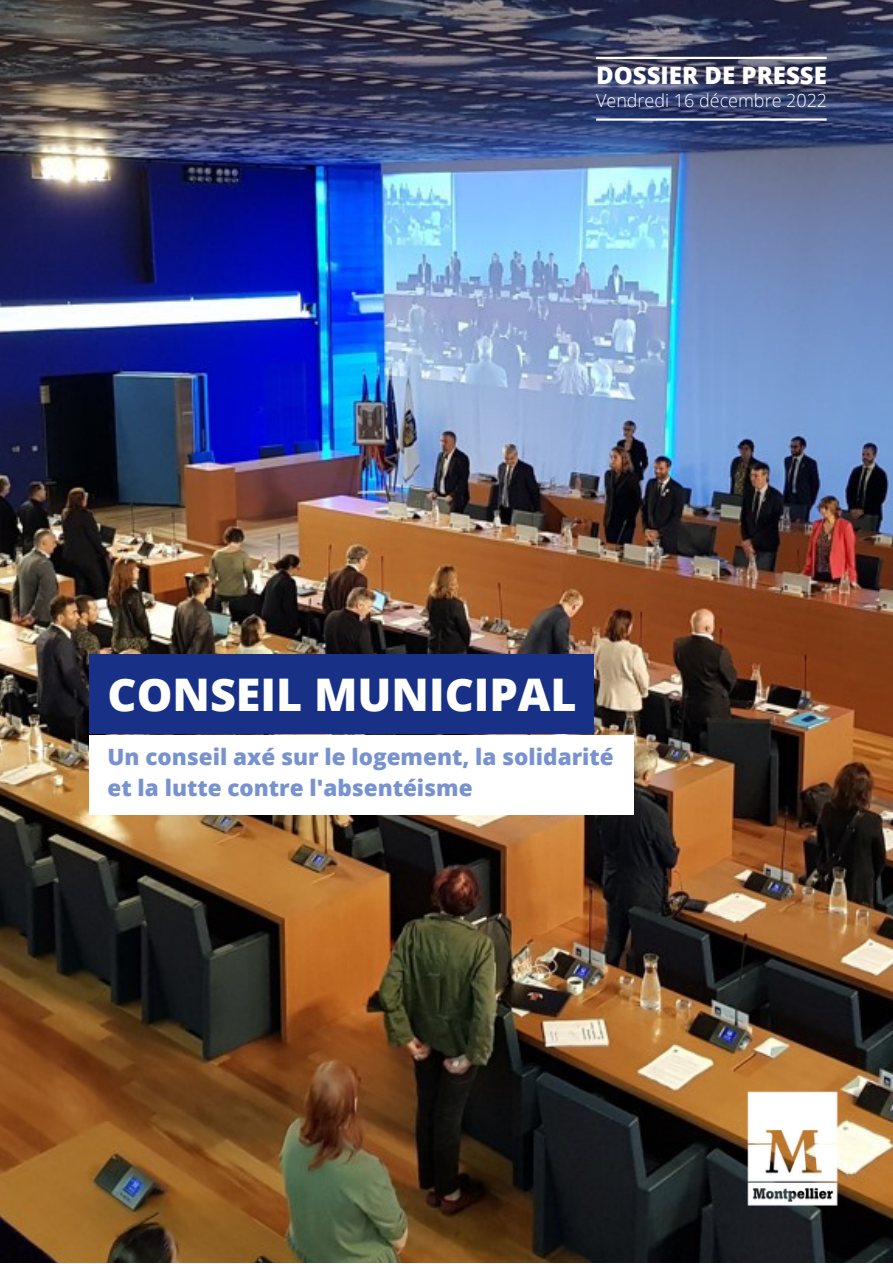
<style>
.page{position:relative;width:893px;height:1264px;background:#fff}
.page>*{position:absolute;margin:0;border:0;box-sizing:border-box;transform-origin:0 0}
.t1{font:800 45px "Open Sans";color:#fff}
.t2{font:800 24px "Open Sans";color:#fff}
.t3{font:800 22.5px/31.5px "Open Sans";color:#7792cf}
.t4{font:300 18px "Open Sans";color:#fff}
</style>
<div class="page">
<img style="left:0;top:0;width:892px;height:1262px">
<hr style="left:596px;top:57px;width:230px;height:2px;background:#fff">
<hr style="left:596px;top:118px;width:230px;height:3px;background:#fff">
<div style="left:89px;top:734px;width:544px;height:80px;background:#fff"></div>
<div style="left:89px;top:654px;width:505px;height:80px;background:#183187"></div>
<img style="left:734px;top:1058px;width:133px;height:175px">
<p class="t2" style="left:596px;top:58px;width:232px">DOSSIER DE PRESSE</p>
<p class="t4" style="left:596px;top:87px;width:232px">Vendredi 16 décembre 2022</p>
<h1 class="t1" style="left:108px;top:663px;width:470px">CONSEIL MUNICIPAL</h1>
<p class="t3" style="left:108px;top:740px;width:507px">Un conseil axé sur le logement, la solidarité et la lutte contre l'absentéisme</p>
</div>
